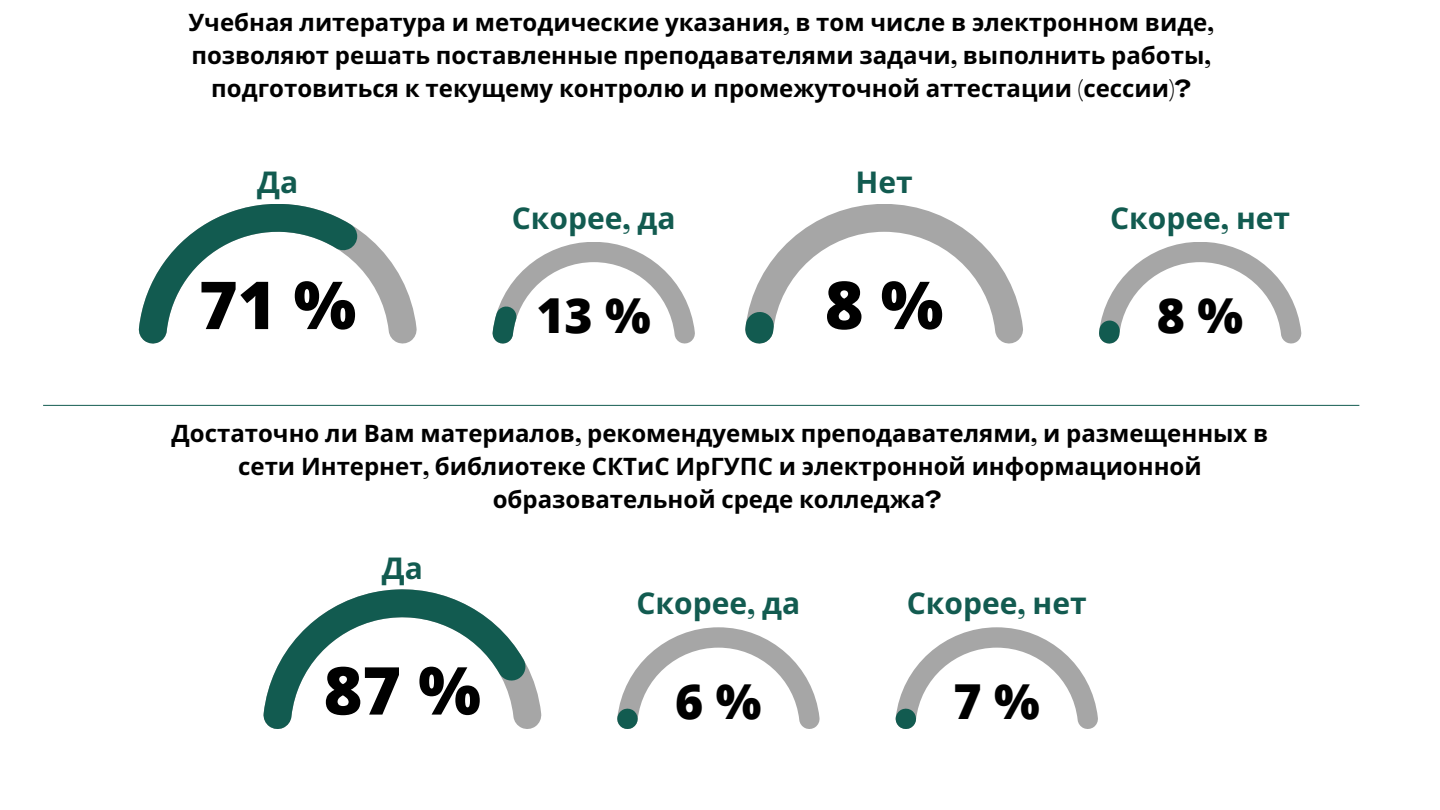
<style>
.page{position:relative;width:1440px;height:810px;background:#fff}
.page>*{position:absolute;margin:0;border:0;box-sizing:border-box;transform-origin:0 0}
.t1{font:800 66.2px "Open Sans";color:#000}
.t2{font:800 48.2px "Open Sans";color:#000}
.t3{font:700 30px "Noto Sans";color:#125b50}
.t4{font:700 24px/33px "Noto Sans";color:#000;text-align:center}
.s1{font-family:"Agrandir";font-stretch:expanded}
</style>
<div class="page">
<hr style="left:43px;top:405px;width:1316px;height:1px;background:#125b50">
<svg style="left:138px;top:204px;width:279px;height:140px"></svg>
<svg style="left:492px;top:242px;width:203px;height:101px"></svg>
<svg style="left:745px;top:204px;width:278px;height:140px"></svg>
<svg style="left:1099px;top:242px;width:203px;height:101px"></svg>
<svg style="left:263px;top:589px;width:279px;height:140px"></svg>
<svg style="left:617px;top:627px;width:203px;height:102px"></svg>
<svg style="left:895px;top:627px;width:203px;height:102px"></svg>
<p class="t4" style="left:188px;top:5px;width:1027px">Учебная литература и методические указания<span class="s1">,</span> в том числе в электронном виде<span class="s1">, </span>позволяют решать поставленные преподавателями задачи<span class="s1">,</span> выполнить работы<span class="s1">, </span>подготовиться к текущему контролю и промежуточной аттестации <span class="s1">(</span>сессии<span class="s1">)?</span></p>
<p class="t3" style="left:257px;top:161px;width:43px">Да</p>
<p class="t1" style="left:199px;top:258px;width:159px">71 %</p>
<p class="t3" style="left:512px;top:197px;width:165px">Скорее<span class="s1">,</span> да</p>
<p class="t2" style="left:536px;top:282px;width:116px">13 %</p>
<p class="t3" style="left:856px;top:161px;width:59px">Нет</p>
<p class="t1" style="left:825px;top:258px;width:120px">8 %</p>
<p class="t3" style="left:1110px;top:197px;width:181px">Скорее<span class="s1">,</span> нет</p>
<p class="t2" style="left:1157px;top:282px;width:88px">8 %</p>
<p class="t4" style="left:172px;top:417px;width:1098px">Достаточно ли Вам материалов<span class="s1">,</span> рекомендуемых преподавателями<span class="s1">,</span> и размещенных в сети Интернет<span class="s1">,</span> библиотеке СКТиС ИрГУПС и электронной информационной образовательной среде колледжа<span class="s1">?</span></p>
<p class="t3" style="left:382px;top:547px;width:43px">Да</p>
<p class="t1" style="left:324px;top:644px;width:159px">87 %</p>
<p class="t3" style="left:636px;top:582px;width:165px">Скорее<span class="s1">,</span> да</p>
<p class="t3" style="left:907px;top:582px;width:181px">Скорее<span class="s1">,</span> нет</p>
<p class="t2" style="left:675px;top:667px;width:88px">6 %</p>
<p class="t2" style="left:954px;top:667px;width:88px">7 %</p>
</div>
